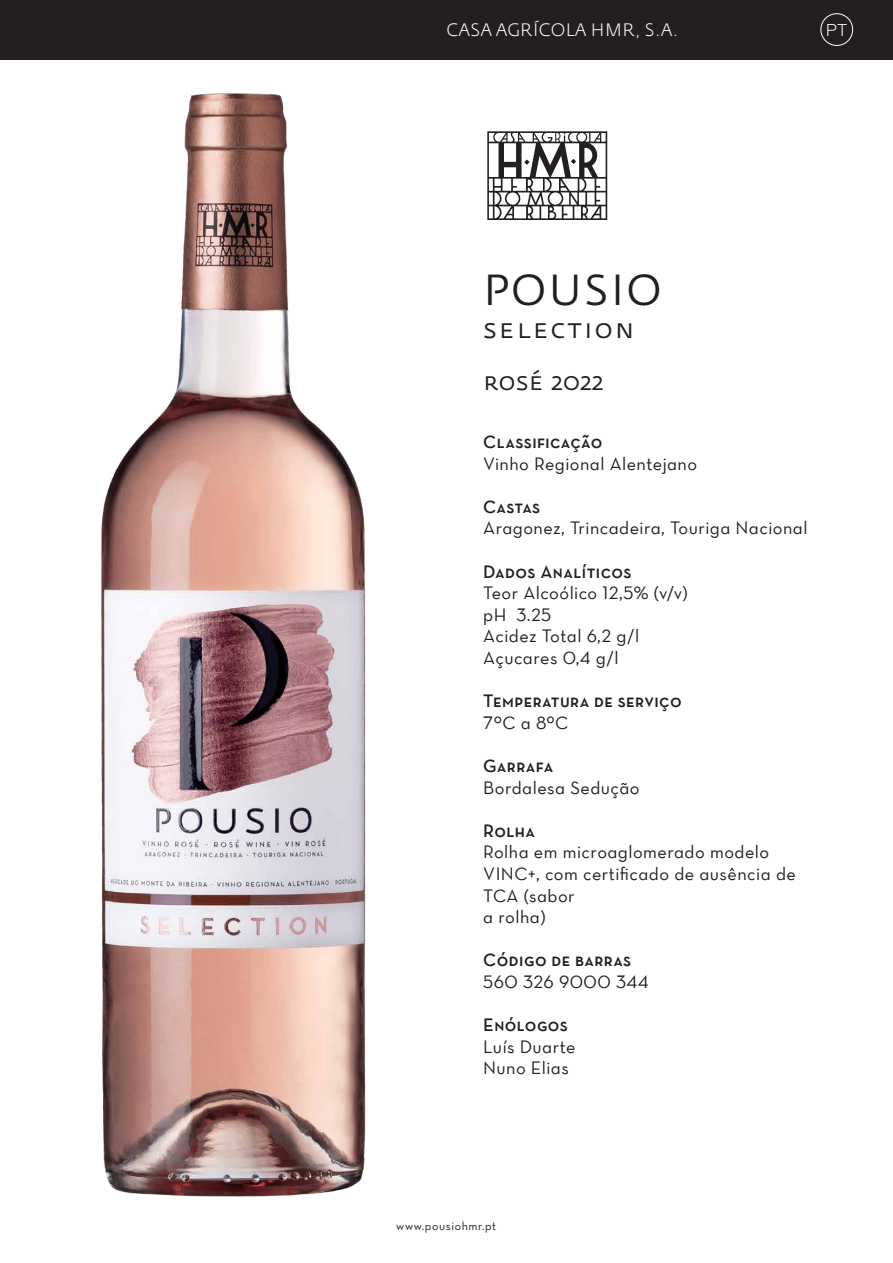
<style>
.page{position:relative;width:893px;height:1263px;background:#fff}
.page>*{position:absolute;margin:0;border:0;box-sizing:border-box;transform-origin:0 0}
.t1{font:43.05px "Fedra Sans Book SC";letter-spacing:.05em;color:#231f20}
.t2{font:27px "Fedra Sans Book SC";letter-spacing:.07em;color:#231f20}
.t3{font:25.2px "Fedra Sans Book SC";color:#231f20}
.t4{font:18.15px/21.6px "Neutra Text Book Alt";letter-spacing:.025em;color:#231f20}
.t5{font:18.15px "Neutra Text Demi SC";letter-spacing:.025em;color:#231f20}
.t6{font:300 17.85px "Fedra Sans Std";letter-spacing:.025em;color:#fff}
.t7{font:300 17.85px "Ezzo";color:#fff}
.t8{font:12px "Neutra Text Book Alt";letter-spacing:.05em;color:#231f20}
</style>
<div class="page">
<img style="left:101px;top:93px;width:265px;height:1104px">
<svg style="left:487px;top:131px;width:120px;height:89px"></svg>
<div style="left:0;top:0;width:893px;height:60px;background:#231f20"></div>
<div style="left:820px;top:13px;width:33px;height:33px;border:1px solid #fff;border-radius:50%"></div>
<p class="t6" style="left:446px;top:18px;width:233px">CASA AGRÍCOLA HMR, S.A.</p>
<p class="t7" style="left:826px;top:19px;width:23px">PT</p>
<h1 class="t1" style="left:483px;top:268px;width:180px">POUSIO</h1>
<h2 class="t2" style="left:483px;top:315px;width:153px">selection</h2>
<h3 class="t3" style="left:483px;top:368px;width:122px">rosé 2022</h3>
<p class="t5" style="left:483px;top:431px;width:121px">Classificação</p>
<p class="t4" style="left:483px;top:452px;width:215px">Vinho Regional Alentejano</p>
<p class="t5" style="left:483px;top:495px;width:59px">Castas</p>
<p class="t4" style="left:483px;top:517px;width:326px">Aragonez, Trincadeira, Touriga Nacional</p>
<p class="t5" style="left:483px;top:560px;width:150px">Dados Analíticos</p>
<p class="t4" style="left:483px;top:582px;width:206px">Teor Alcoólico 12,5% (v/v) pH 3.25<br>Acidez Total 6,2 g/l<br>Açucares 0,4 g/l</p>
<p class="t5" style="left:483px;top:690px;width:200px">Temperatura de serviço</p>
<p class="t4" style="left:483px;top:711px;width:87px">7ºC a 8ºC</p>
<p class="t5" style="left:483px;top:755px;width:72px">Garrafa</p>
<p class="t4" style="left:483px;top:776px;width:158px">Bordalesa Sedução</p>
<p class="t5" style="left:483px;top:819px;width:53px">Rolha</p>
<p class="t4" style="left:483px;top:841px;width:314px">Rolha em microaglomerado modelo<br>VINC+, com certificado de ausência de<br>TCA (sabor<br>a rolha)</p>
<p class="t5" style="left:483px;top:949px;width:150px">Código de barras</p>
<p class="t4" style="left:483px;top:971px;width:167px">560 326 9000 344</p>
<p class="t5" style="left:483px;top:1014px;width:86px">Enólogos</p>
<p class="t4" style="left:483px;top:1035px;width:94px">Luís Duarte<br>Nuno Elias</p>
<p class="t8" style="left:396px;top:1218px;width:102px">www.pousiohmr.pt</p>
</div>
